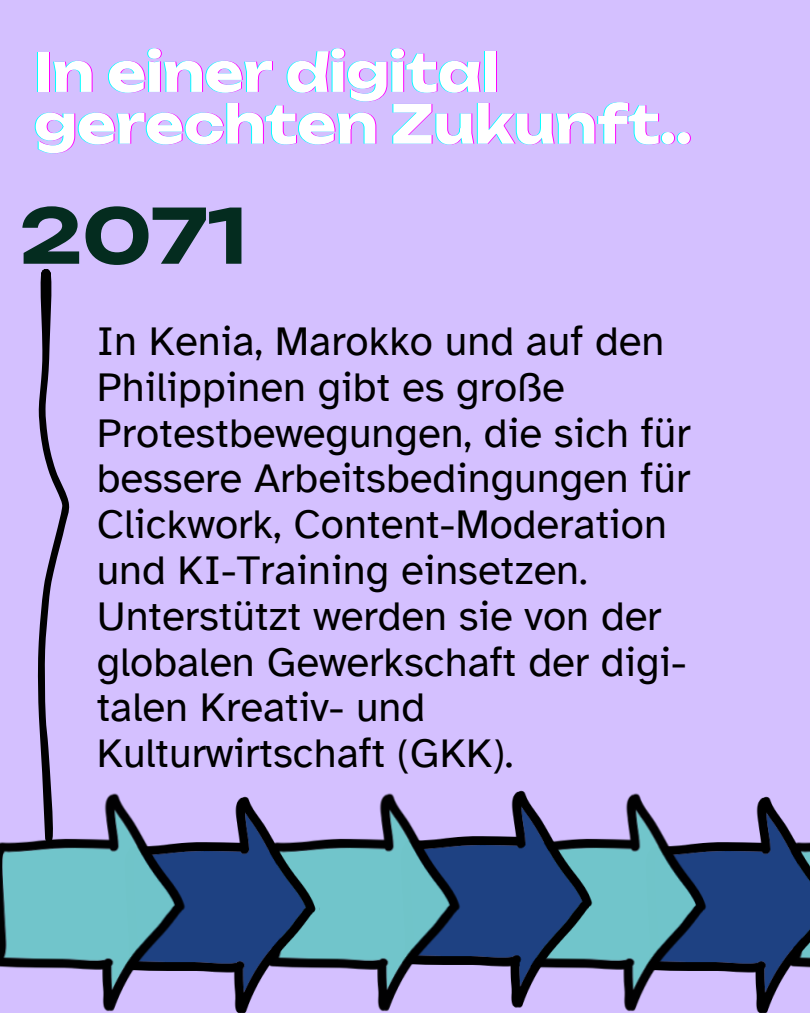
<style>
.page{position:relative;width:810px;height:1013px;background:#fff}
.page>*{position:absolute;margin:0;border:0;box-sizing:border-box;transform-origin:0 0}
.t1{font:700 74.9px "Unbounded";color:#042c1f}
.t2{font:700 52.9px/51.8px "Unbounded";color:#0ff}
.t3{font:42px/45.8px "Atkinson Hyperlegible";color:#000}
</style>
<div class="page">
<div style="left:0;top:0;width:810px;height:1012px;background:#d4c0ff"></div>
<img style="left:707px;top:796px;width:103px;height:216px">
<img style="left:596px;top:793px;width:111px;height:219px">
<img style="left:461px;top:790px;width:135px;height:218px">
<img style="left:319px;top:793px;width:142px;height:219px">
<img style="left:186px;top:796px;width:133px;height:216px">
<img style="left:0;top:793px;width:186px;height:219px">
<svg style="left:38px;top:269px;width:31px;height:573px"></svg>
<p class="t2" style="left:33px;top:46px;width:659px">In einer digital gerechten Zukunft..</p>
<p class="t1" style="left:20px;top:189px;width:229px">2071</p>
<h2 class="t3" style="left:97px;top:318px;width:596px">In Kenia, Marokko und auf den<br>Philippinen gibt es große<br>Protestbewegungen, die sich für bessere Arbeitsbedingungen für<br>Clickwork, Content-Moderation und KI-Training einsetzen.<br>Unterstützt werden sie von der globalen Gewerkschaft der digi-</h2>
<h1 class="t3" style="left:97px;top:684px;width:418px">talen Kreativ- und<br>Kulturwirtschaft (GKK).</h1>
</div>
